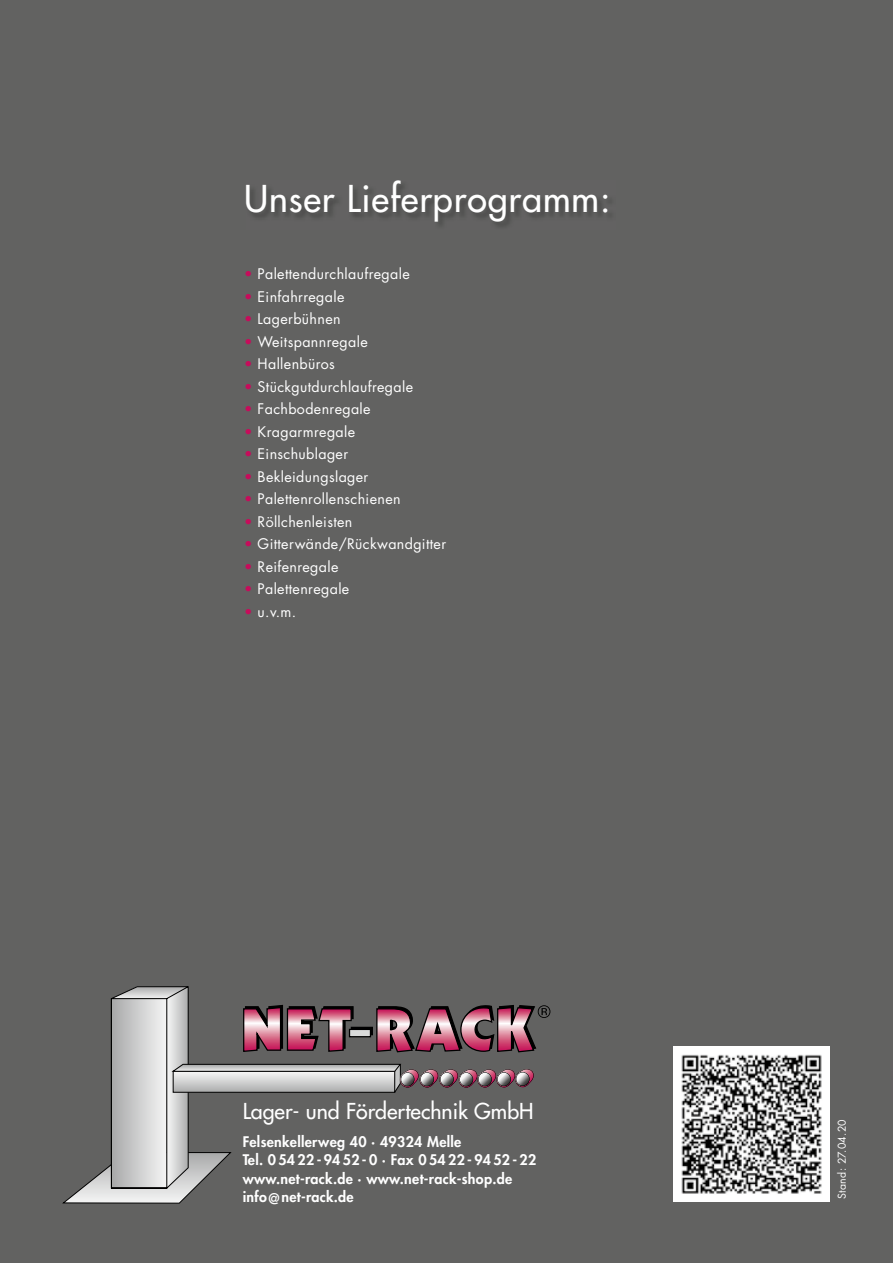
<style>
.page{position:relative;width:893px;height:1263px;background:#626261}
.page>*{position:absolute;margin:0;border:0;box-sizing:border-box;transform-origin:0 0}
.t1{font:36px "Futura";letter-spacing:.025em;color:#fff}
.t2{font:500 21.3px "Futura Std";color:#fff}
.t3{font:14.25px "Futura";letter-spacing:.025em;color:#fff}
.t4{font:800 14.25px/18.3px "Futura Std";letter-spacing:.02em;color:#fff}
.t5{font:10.5px "Futura";letter-spacing:.035em;color:#fff}
.s1{color:#c70c5b}
</style>
<div class="page">
<svg style="left:63px;top:986px;width:487px;height:217px"></svg>
<div style="left:234px;top:1095px;width:399px;height:109px;background:#626261"></div>
<img style="left:674px;top:1046px;width:155px;height:156px">
<h1 class="t1" style="left:244px;top:175px;width:368px">Unser Lieferprogramm:</h1>
<p class="t3" style="left:244px;top:264px;width:167px"><span class="s1">•</span> Palettendurchlaufregale</p>
<p class="t3" style="left:244px;top:286px;width:102px"><span class="s1">•</span> Einfahrregale</p>
<p class="t3" style="left:244px;top:309px;width:98px"><span class="s1">•</span> Lagerbühnen</p>
<p class="t3" style="left:244px;top:331px;width:125px"><span class="s1">•</span> Weitspannregale</p>
<p class="t3" style="left:244px;top:354px;width:92px"><span class="s1">•</span> Hallenbüros</p>
<p class="t3" style="left:244px;top:376px;width:171px"><span class="s1">•</span> Stückgutdurchlaufregale</p>
<p class="t3" style="left:244px;top:399px;width:128px"><span class="s1">•</span> Fachbodenregale</p>
<p class="t3" style="left:244px;top:421px;width:113px"><span class="s1">•</span> Kragarmregale</p>
<p class="t3" style="left:244px;top:444px;width:106px"><span class="s1">•</span> Einschublager</p>
<p class="t3" style="left:244px;top:466px;width:126px"><span class="s1">•</span> Bekleidungslager</p>
<p class="t3" style="left:244px;top:489px;width:158px"><span class="s1">•</span> Palettenrollenschienen</p>
<p class="t3" style="left:244px;top:511px;width:110px"><span class="s1">•</span> Röllchenleisten</p>
<p class="t3" style="left:244px;top:534px;width:204px"><span class="s1">•</span> Gitterwände/Rückwandgitter</p>
<p class="t3" style="left:244px;top:556px;width:96px"><span class="s1">•</span> Reifenregale</p>
<p class="t3" style="left:244px;top:579px;width:107px"><span class="s1">•</span> Palettenregale</p>
<p class="t3" style="left:244px;top:601px;width:54px"><span class="s1">•</span> u.v.m.</p>
<h2 class="t2" style="left:243px;top:1098px;width:292px">Lager- und Fördertechnik GmbH</h2>
<p class="t4" style="left:243px;top:1132px;width:295px">Felsenkellerweg 40 · 49324 Melle<br>Tel. 0 54 22 - 94 52 - 0 · Fax 0 54 22 - 94 52 - 22 www.net-rack.de · www.net-rack-shop.de info@net-rack.de</p>
<p class="t5" style="left:835px;top:1199px;width:81px;rotate:-90deg">Stand: 27.04.20</p>
</div>
